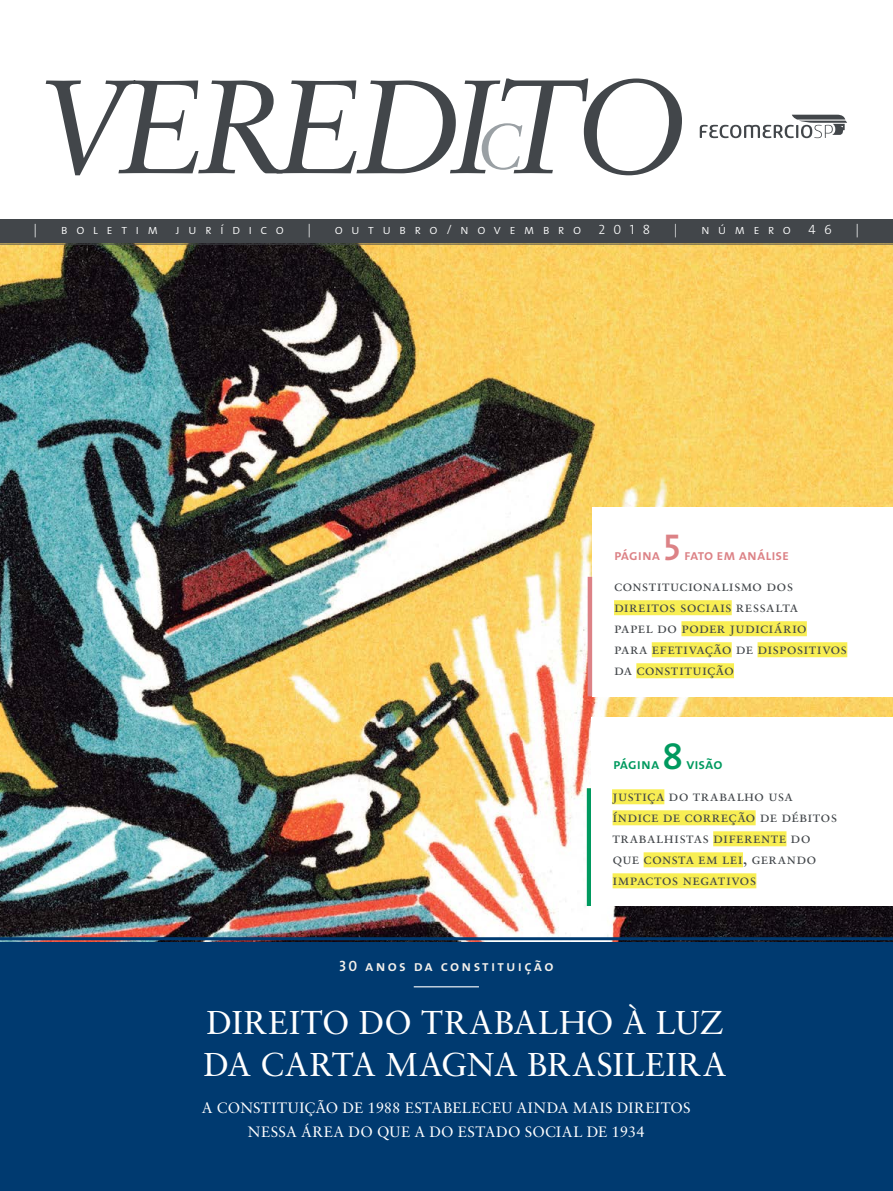
<style>
.page{position:relative;width:893px;height:1191px;background:#fff}
.page>*{position:absolute;margin:0;border:0;box-sizing:border-box;transform-origin:0 0}
.t1{font:37.5px "The Mix Semi Bold Caps";color:#dc8286}
.t2{font:37.5px "The Mix Semi Bold Caps";color:#009a5f}
.t3{font:33px/42px "Sabon";letter-spacing:.015em;color:#fff}
.t4{font:15px/21px "Sabon Roman SC";letter-spacing:.02em;color:#42464a}
.t5{font:15px/24px "Sabon Roman SC";letter-spacing:.025em;color:#fff;text-align:center}
.t6{font:15px "The Mix Semi Bold Caps";letter-spacing:.15em;color:#f4f0eb}
.t7{font:15px "The Mix Semi Bold Caps";color:#dc8286}
.t8{font:15px "The Mix Semi Bold Caps";letter-spacing:-.005em;color:#009a5f}
.t9{font:13.5px "The Mix Light Caps";letter-spacing:.615em;color:#fff}
.s1{font-family:"Sabon"}
</style>
<div class="page">
<img style="left:0;top:242px;width:893px;height:700px">
<div style="left:0;top:219px;width:893px;height:23px;background:#42464a"></div>
<div style="left:0;top:943px;width:893px;height:248px;background:#003a70"></div>
<svg style="left:46px;top:80px;width:436px;height:95px"></svg>
<svg style="left:482px;top:78px;width:200px;height:97px"></svg>
<hr style="left:0;top:243px;width:893px;height:1px;background:#42464a">
<hr style="left:0;top:937px;width:893px;height:3px;background:#003a70">
<hr style="left:0;top:942px;width:893px;height:1px;background:#003a70">
<div style="left:592px;top:507px;width:301px;height:189px;background:#fff"></div>
<div style="left:614px;top:600px;width:118px;height:15px;background:#f8ee53"></div>
<div style="left:681px;top:621px;width:126px;height:15px;background:#f8ee53"></div>
<div style="left:652px;top:642px;width:80px;height:15px;background:#f8ee53"></div>
<div style="left:757px;top:642px;width:90px;height:15px;background:#f8ee53"></div>
<div style="left:636px;top:663px;width:98px;height:15px;background:#f8ee53"></div>
<hr style="left:588px;top:577px;width:4px;height:119px;background:#dc8286">
<hr style="left:587px;top:788px;width:4px;height:118px;background:#009a5f">
<div style="left:591px;top:717px;width:302px;height:189px;background:#fff"></div>
<div style="left:612px;top:789px;width:52px;height:15px;background:#f8ee53"></div>
<div style="left:613px;top:810px;width:143px;height:15px;background:#f8ee53"></div>
<div style="left:713px;top:831px;width:73px;height:15px;background:#f8ee53"></div>
<div style="left:644px;top:852px;width:99px;height:15px;background:#f8ee53"></div>
<div style="left:613px;top:873px;width:143px;height:15px;background:#f8ee53"></div>
<hr style="left:414px;top:986px;width:65px;height:1px;background:#fff">
<svg style="left:700px;top:115px;width:147px;height:23px"></svg>
<p class="t9" style="left:34px;top:218px;width:5px">|</p>
<p class="t9" style="left:61px;top:218px;width:99px">boletim</p>
<p class="t9" style="left:176px;top:218px;width:110px">jurídico</p>
<p class="t9" style="left:307px;top:218px;width:5px">|</p>
<p class="t9" style="left:335px;top:218px;width:248px">outubro/novembro</p>
<p class="t9" style="left:598px;top:218px;width:53px">2018</p>
<p class="t9" style="left:674px;top:218px;width:5px">|</p>
<p class="t9" style="left:701px;top:218px;width:92px">número</p>
<p class="t9" style="left:808px;top:218px;width:25px">4 6</p>
<p class="t9" style="left:856px;top:218px;width:5px">|</p>
<h1 class="t1" style="left:664px;top:516px;width:19px">5</h1>
<p class="t7" style="left:614px;top:542px;width:48px">página</p>
<p class="t7" style="left:684px;top:542px;width:106px">fato em análise</p>
<p class="t4" style="left:614px;top:575px;width:235px">constitucionalismo dos direitos sociais ressalta<br>papel do poder judiciário<br>para efetivação de dispositivos da constituição</p>
<h1 class="t2" style="left:663px;top:725px;width:22px">8</h1>
<p class="t8" style="left:613px;top:751px;width:48px">página</p>
<p class="t8" style="left:686px;top:751px;width:38px">visão</p>
<p class="t6" style="left:339px;top:953px;width:216px">30 anos da constituição</p>
<p class="t4" style="left:612px;top:785px;width:227px">justiça do trabalho usa índice de correção de débitos trabalhistas diferente do que consta em lei, gerando impactos negativos</p>
<h2 class="t3" style="left:204px;top:1000px;width:524px">DIREITO DO TRABALHO À LUZ<br>DA CARTA MAGNA BRASILEIRA</h2>
<p class="t5" style="left:202px;top:1096px;width:490px">A Constituição de <span class="s1">1988</span> estabeleceu ainda mais direitos nessa área do que a do Estado social de <span class="s1">1934</span></p>
</div>
